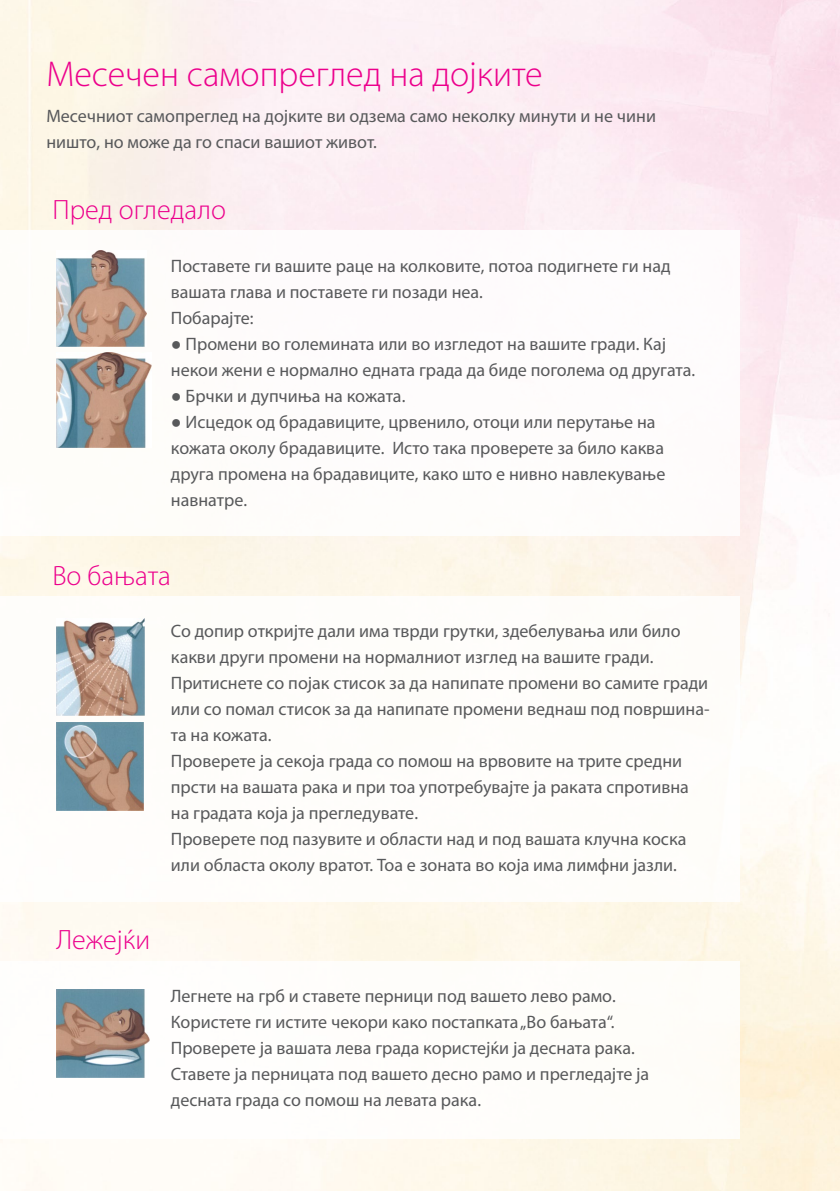
<style>
.page{position:relative;width:840px;height:1191px;background:#fff}
.page>*{position:absolute;margin:0;border:0;box-sizing:border-box;transform-origin:0 0}
.t1{font:300 36px "Myriad Pro";color:#ec008c}
.t2{font:300 28px "Myriad Pro";color:#ec008c}
.t3{font:18px/26px "Myriad Pro";color:#58595b}
.s1{font-family:"Arial"}
</style>
<div class="page">
<img style="left:56px;top:723px;width:88px;height:87px">
<img style="left:56px;top:619px;width:88px;height:96px">
<img style="left:56px;top:353px;width:95px;height:94px">
<img style="left:56px;top:250px;width:91px;height:96px">
<img style="left:56px;top:990px;width:93px;height:87px">
<h1 class="t1" style="left:46px;top:54px;width:497px">Месечен самопреглед на дојките</h1>
<p class="t3" style="left:46px;top:104px;width:610px">Месечниот самопреглед на дојките ви одзема само неколку минути и не чини ништо, но може да го спаси вашиот живот.</p>
<h2 class="t2" style="left:52px;top:194px;width:175px">Пред огледало</h2>
<p class="t3" style="left:171px;top:253px;width:501px">Поставете ги вашите раце на колковите, потоа подигнете ги над вашата глава и поставете ги позади неа.<br>Побарајте:</p>
<p class="t3" style="left:171px;top:331px;width:525px"><span class="s1">●</span> Промени во големината или во изгледот на вашите гради. Кај некои жени е нормално едната града да биде поголема од другата.</p>
<p class="t3" style="left:171px;top:383px;width:236px"><span class="s1">●</span> Брчки и дупчиња на кожата.</p>
<p class="t3" style="left:171px;top:409px;width:495px"><span class="s1">●</span> Исцедок од брадавиците, црвенило, отоци или перутање на кожата околу брадавиците. Исто така проверете за било каква друга промена на брадавиците, како што е нивно навлекување навнатре.</p>
<h2 class="t2" style="left:52px;top:560px;width:120px">Во бањата</h2>
<h2 class="t2" style="left:56px;top:924px;width:95px">Лежејќи</h2>
<p class="t3" style="left:171px;top:618px;width:540px">Со допир откријте дали има тврди грутки, здебелувања или било какви други промени на нормалниот изглед на вашите гради.<br>Притиснете со појак стисок за да напипате промени во самите гради или со помал стисок за да напипате промени веднаш под површина&shy;та на кожата.<br>Проверете ја секоја града со помош на врвовите на трите средни прсти на вашата рака и при тоа употребувајте ја раката спротивна на градата која ја прегледувате.<br>Проверете под пазувите и области над и под вашата клучна коска или областа околу вратот. Тоа е зоната во која има лимфни јазли.</p>
<p class="t3" style="left:171px;top:983px;width:479px">Легнете на грб и ставете перници под вашето лево рамо.<br>Користете ги истите чекори како постапката „Во бањата“.<br>Проверете ја вашата лева града користејќи ја десната рака.<br>Ставете ја перницата под вашето десно рамо и прегледајте ја десната града со помош на левата рака.</p>
</div>
